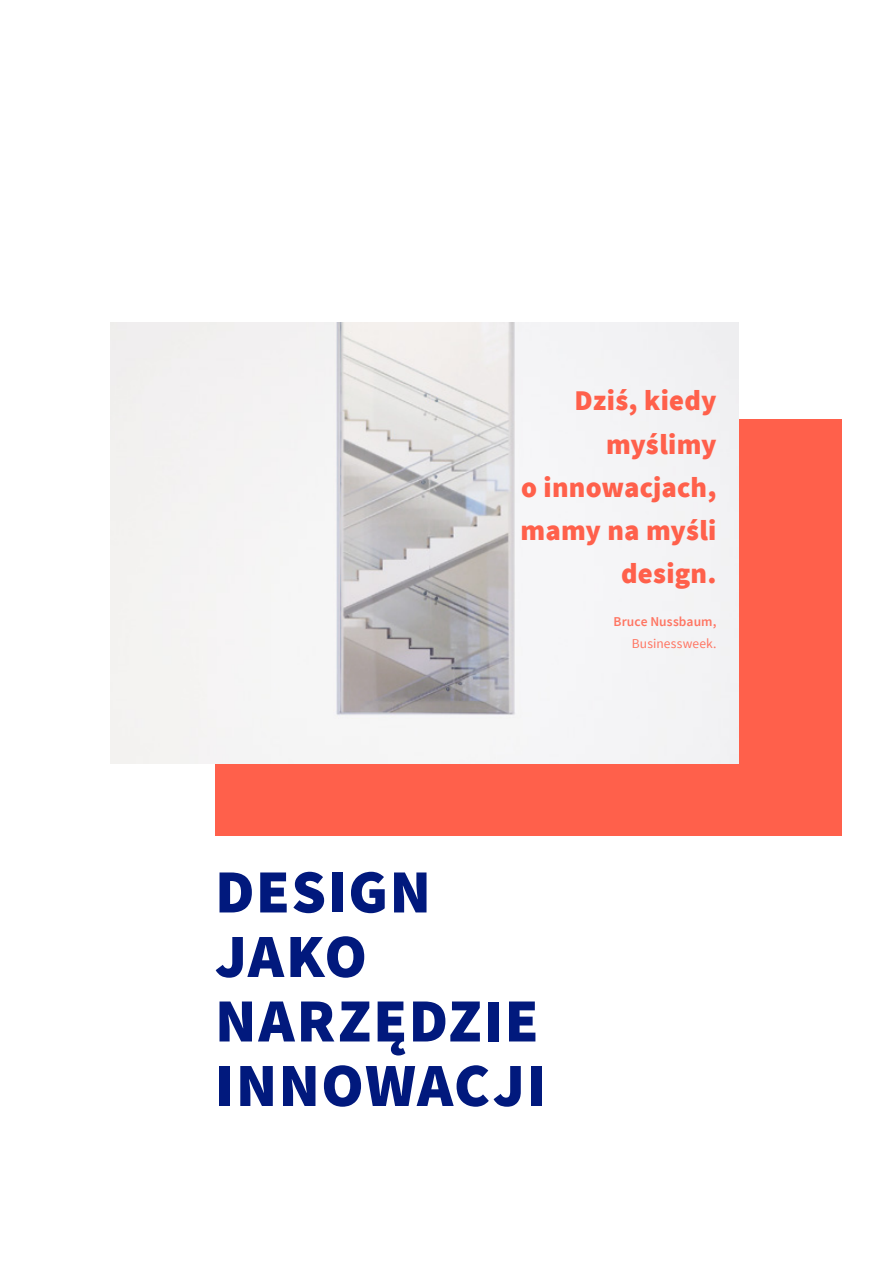
<style>
.page{position:relative;width:893px;height:1263px;background:#fff}
.page>*{position:absolute;margin:0;border:0;box-sizing:border-box;transform-origin:0 0}
.naglowek{font:900 61.5px/64.5px "Source Sans Pro";letter-spacing:.02em;color:#01197d}
.cytat{font:900 28.5px/43.2px "Source Sans Pro";letter-spacing:.005em;color:#ff604b;text-align:right}
.osoba{font:600 13.5px/21.6px "Source Sans Pro";letter-spacing:.01em;color:#ff7562;text-align:right}
.s1{font-weight:400}
</style>
<div class="page">
<div style="left:215px;top:419px;width:627px;height:417px;background:#ff604b"></div>
<img style="left:111px;top:322px;width:627px;height:441px">
<p class="cytat" style="left:521px;top:381px;width:197px">Dziś, kiedy myślimy<br>o innowacjach, mamy na myśli design.</p>
<p class="osoba" style="left:613px;top:611px;width:105px">Bruce Nussbaum,<br><span class="s1">Businessweek.</span></p>
<p class="naglowek" style="left:215px;top:862px;width:332px">DESIGN<br>JAKO<br>NARZĘDZIE<br>INNOWACJI</p>
</div>
